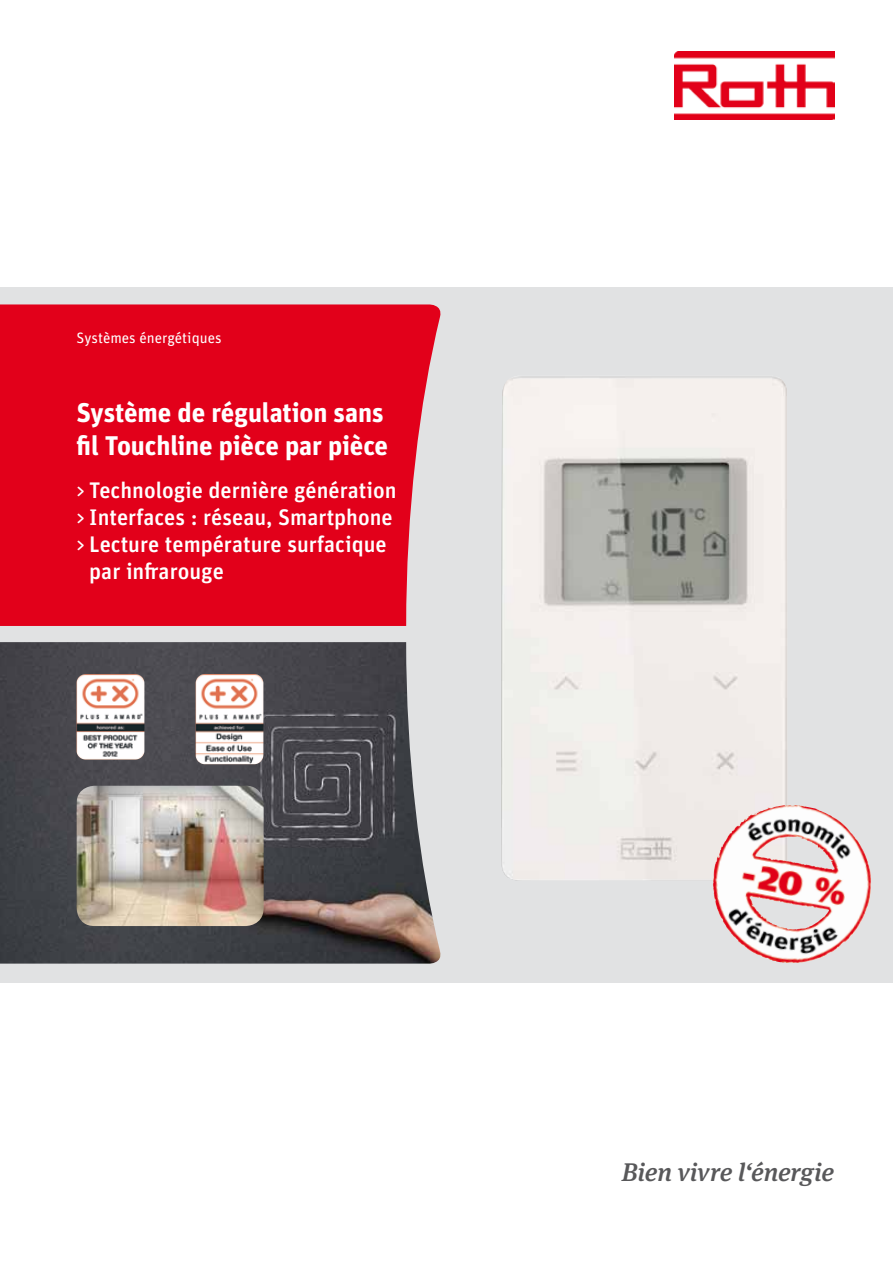
<style>
.page{position:relative;width:893px;height:1263px;background:#fff}
.page>*{position:absolute;margin:0;border:0;box-sizing:border-box;transform-origin:0 0}
.t1{font:700 27px/32.4px "Unit OT";letter-spacing:-.005em;color:#fff}
.t2{font:italic 500 25.5px "Meta Serif OT";letter-spacing:-.005em;color:#58585a}
.t3{font:500 22.5px "Unit OT";color:#fff}
.t4{font:15px "Unit OT";color:#fff}
.s1{font-weight:400}
</style>
<div class="page">
<div style="left:0;top:287px;width:893px;height:696px;background:#e1e2e3"></div>
<img style="left:0;top:642px;width:441px;height:321px">
<div style="left:0;top:304px;width:441px;height:322px;background:#e2001a"></div>
<img style="left:80px;top:674px;width:55px;height:2px">
<img style="left:196px;top:674px;width:67px;height:90px">
<img style="left:501px;top:377px;width:287px;height:504px">
<img style="left:754px;top:805px;width:30px;height:10px">
<img style="left:77px;top:786px;width:187px;height:140px">
<img style="left:674px;top:51px;width:160px;height:68px">
<p class="t4" style="left:77px;top:328px;width:147px">Systèmes énergétiques</p>
<p class="t1" style="left:77px;top:396px;width:313px">Système de régulation sans fil Touchline pièce par pièce</p>
<p class="t3" style="left:77px;top:476px;width:321px"><span class="s1">&gt;</span> Technologie dernière génération</p>
<p class="t3" style="left:77px;top:503px;width:318px"><span class="s1">&gt;</span> Interfaces : réseau, Smartphone</p>
<p class="t3" style="left:77px;top:530px;width:312px"><span class="s1">&gt;</span> Lecture température surfacique</p>
<p class="t3" style="left:89px;top:557px;width:136px">par infrarouge</p>
<p class="t2" style="left:622px;top:1155px;width:214px">Bien vivre l‘énergie</p>
</div>
